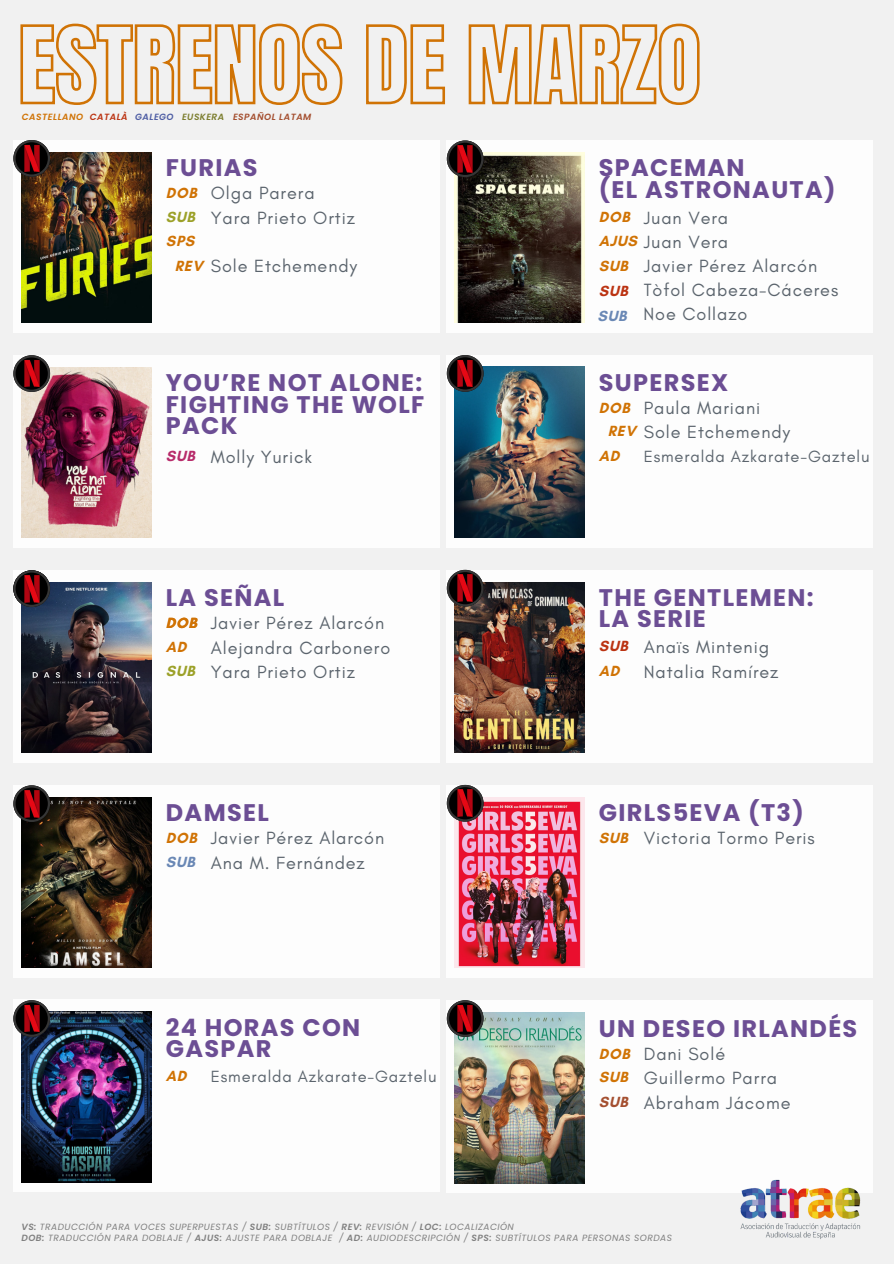
<style>
.page{position:relative;width:894px;height:1264px;background:#fff}
.page>*{position:absolute;margin:0;border:0;box-sizing:border-box;transform-origin:0 0}
.t1{font:700 24px/21.3px "Poppins";letter-spacing:.055em;color:#6c4e94}
.t2{font:18px/24.3px "Glacial Indifference";letter-spacing:.05em;color:#5b646d}
.t3{font:16.5px "Glacial Indifference";letter-spacing:.05em;color:#5b646d}
.t4{font:700 15px/24.5px "Glacial Indifference";letter-spacing:.05em;color:#d07305}
.t5{font:700 15px "Glacial Indifference";letter-spacing:.05em;color:#bb3312}
.t6{font:700 15px "Glacial Indifference";color:#a44f30}
.t7{font:700 15px "Glacial Indifference";color:#9ca129}
.t8{font:italic 9px/11.2px "Poppins";letter-spacing:.05em;color:#353535}
.t9{font:italic 600 9px "Poppins";letter-spacing:.05em;color:#d07305}
.t10{font:italic 600 9px "Poppins";letter-spacing:.05em;color:#a44f30}
.s1{color:#bb3312}
.s2{color:#4f5ea4}
.s3{color:#7c7e2f}
.s4{font-weight:700;font-size:15px;color:#b82c6b}
.s5{font-weight:700;font-size:15px;color:#9ca129}
.s6{font-weight:700;font-size:15px;color:#6a88b5}
.s7{font-weight:600}
</style>
<div class="page">
<div style="left:0;top:0;width:893px;height:1263px;background:#f1f1f1"></div>
<div style="left:13px;top:140px;width:426px;height:192px;background:#fff"></div>
<img style="left:22px;top:152px;width:129px;height:170px">
<svg style="left:13px;top:140px;width:37px;height:37px"></svg>
<div style="left:446px;top:140px;width:426px;height:192px;background:#fff"></div>
<img style="left:454px;top:152px;width:130px;height:170px">
<svg style="left:446px;top:140px;width:37px;height:37px"></svg>
<div style="left:13px;top:355px;width:426px;height:192px;background:#fff"></div>
<img style="left:22px;top:367px;width:129px;height:170px">
<svg style="left:13px;top:355px;width:37px;height:37px"></svg>
<div style="left:446px;top:355px;width:426px;height:192px;background:#fff"></div>
<img style="left:454px;top:367px;width:130px;height:170px">
<svg style="left:446px;top:355px;width:37px;height:37px"></svg>
<div style="left:14px;top:571px;width:425px;height:192px;background:#fff"></div>
<img style="left:22px;top:582px;width:129px;height:170px">
<div style="left:446px;top:571px;width:426px;height:192px;background:#fff"></div>
<img style="left:454px;top:582px;width:130px;height:170px">
<svg style="left:446px;top:570px;width:37px;height:36px"></svg>
<div style="left:14px;top:785px;width:425px;height:192px;background:#fff"></div>
<img style="left:22px;top:797px;width:129px;height:170px">
<svg style="left:13px;top:785px;width:37px;height:37px"></svg>
<div style="left:446px;top:785px;width:426px;height:192px;background:#fff"></div>
<img style="left:454px;top:797px;width:130px;height:170px">
<svg style="left:446px;top:785px;width:37px;height:36px"></svg>
<div style="left:14px;top:999px;width:425px;height:192px;background:#fff"></div>
<img style="left:22px;top:1011px;width:129px;height:171px">
<svg style="left:13px;top:1000px;width:37px;height:36px"></svg>
<div style="left:446px;top:1000px;width:426px;height:192px;background:#fff"></div>
<img style="left:454px;top:1012px;width:130px;height:170px">
<svg style="left:446px;top:1000px;width:37px;height:36px"></svg>
<img style="left:727px;top:1179px;width:144px;height:60px">
<svg style="left:13px;top:570px;width:37px;height:37px"></svg>
<svg style="left:20px;top:23px;width:680px;height:82px"></svg>
<p class="t9" style="left:22px;top:110px;width:204px">CASTELLANO <span class="s1">CATALÀ</span> <span class="s2">GALEGO</span> <span class="s3">EUSKERA</span></p>
<p class="t10" style="left:233px;top:110px;width:80px">ESPAÑOL LATAM</p>
<h1 class="t1" style="left:166px;top:157px;width:93px">FURIAS</h1>
<p class="t2" style="left:211px;top:181px;width:105px">Olga Parera</p>
<p class="t7" style="left:166px;top:207px;width:30px">SUB</p>
<p class="t4" style="left:175px;top:228px;width:29px;text-indent:-9px">SPS<br>REV</p>
<p class="t4" style="left:166px;top:181px;width:32px">DOB</p>
<p class="t2" style="left:211px;top:205px;width:146px">Yara Prieto Ortiz</p>
<p class="t2" style="left:211px;top:254px;width:148px">Sole Etchemendy</p>
<h1 class="t1" style="left:166px;top:372px;width:260px;text-align:justify">YOU’RE NOT ALONE:<br>FIGHTING THE WOLF PACK</h1>
<p class="t2" style="left:166px;top:444px;width:147px"><span class="s4">SUB</span> Molly Yurick</p>
<h1 class="t1" style="left:166px;top:587px;width:120px">LA SEÑAL</h1>
<p class="t2" style="left:211px;top:611px;width:175px">Javier Pérez Alarcón</p>
<p class="t4" style="left:166px;top:634px;width:22px">AD</p>
<p class="t2" style="left:211px;top:635px;width:181px">Alejandra Carbonero</p>
<p class="t4" style="left:166px;top:611px;width:32px">DOB</p>
<p class="t2" style="left:166px;top:659px;width:190px"><span class="s5">SUB</span> Yara Prieto Ortiz</p>
<h1 class="t1" style="left:598px;top:157px;width:238px">SPACEMAN<br>(EL ASTRONAUTA)</h1>
<p class="t4" style="left:598px;top:204px;width:40px">DOB<br>AJUS<br>SUB</p>
<p class="t5" style="left:598px;top:282px;width:30px">SUB</p>
<p class="t2" style="left:643px;top:205px;width:196px">Juan Vera<br>Juan Vera<br>Javier Pérez Alarcón<br>Tòfol Cabeza-Cáceres</p>
<p class="t2" style="left:597px;top:302px;width:151px"><span class="s6">SUB</span> Noe Collazo</p>
<h1 class="t1" style="left:598px;top:372px;width:131px">SUPERSEX</h1>
<p class="t2" style="left:643px;top:395px;width:118px">Paula Mariani</p>
<p class="t4" style="left:598px;top:419px;width:38px;text-indent:9px">REV<br>AD</p>
<p class="t2" style="left:643px;top:420px;width:148px">Sole Etchemendy</p>
<p class="t4" style="left:598px;top:395px;width:32px">DOB</p>
<p class="t3" style="left:643px;top:446px;width:227px">Esmeralda Azkarate-Gaztelu</p>
<h1 class="t1" style="left:598px;top:587px;width:216px">THE GENTLEMEN:<br>LA SERIE</h1>
<p class="t5" style="left:598px;top:637px;width:30px">SUB</p>
<p class="t4" style="left:598px;top:658px;width:22px">AD</p>
<p class="t2" style="left:643px;top:635px;width:136px">Anaïs Mintenig<br>Natalia Ramírez</p>
<h1 class="t1" style="left:598px;top:802px;width:206px">GIRLS5EVA (T3)</h1>
<p class="t2" style="left:643px;top:826px;width:172px">Victoria Tormo Peris</p>
<h1 class="t1" style="left:166px;top:802px;width:104px">DAMSEL</h1>
<p class="t2" style="left:166px;top:825px;width:220px;text-indent:45px">Javier Pérez Alarcón<br><span class="s6">SUB</span> Ana M. Fernández</p>
<p class="t4" style="left:598px;top:825px;width:30px">SUB</p>
<p class="t4" style="left:166px;top:825px;width:32px">DOB</p>
<h1 class="t1" style="left:166px;top:1016px;width:196px">24 HORAS CON<br>GASPAR</h1>
<p class="t4" style="left:166px;top:1063px;width:22px">AD</p>
<p class="t3" style="left:211px;top:1066px;width:227px">Esmeralda Azkarate-Gaztelu</p>
<h1 class="t1" style="left:598px;top:1017px;width:260px">UN DESEO IRLANDÉS</h1>
<p class="t2" style="left:643px;top:1041px;width:83px">Dani Solé</p>
<p class="t4" style="left:598px;top:1064px;width:30px">SUB</p>
<p class="t6" style="left:598px;top:1092px;width:30px">SUB</p>
<p class="t4" style="left:598px;top:1041px;width:32px">DOB</p>
<p class="t2" style="left:643px;top:1065px;width:148px">Guillermo Parra<br>Abraham Jácome</p>
<p class="t8" style="left:21px;top:1220px;width:651px"><span class="s7">VS:</span> TRADUCCIÓN PARA VOCES SUPERPUESTAS / <span class="s7">SUB:</span> SUBTÍTULOS / <span class="s7">REV:</span> REVISIÓN / <span class="s7">LOC:</span> LOCALIZACIÓN<br><span class="s7">DOB:</span> TRADUCCIÓN PARA DOBLAJE / <span class="s7">AJUS:</span> AJUSTE PARA DOBLAJE / <span class="s7">AD:</span> AUDIODESCRIPCIÓN / <span class="s7">SPS:</span> SUBTÍTULOS PARA PERSONAS SORDAS</p>
</div>
